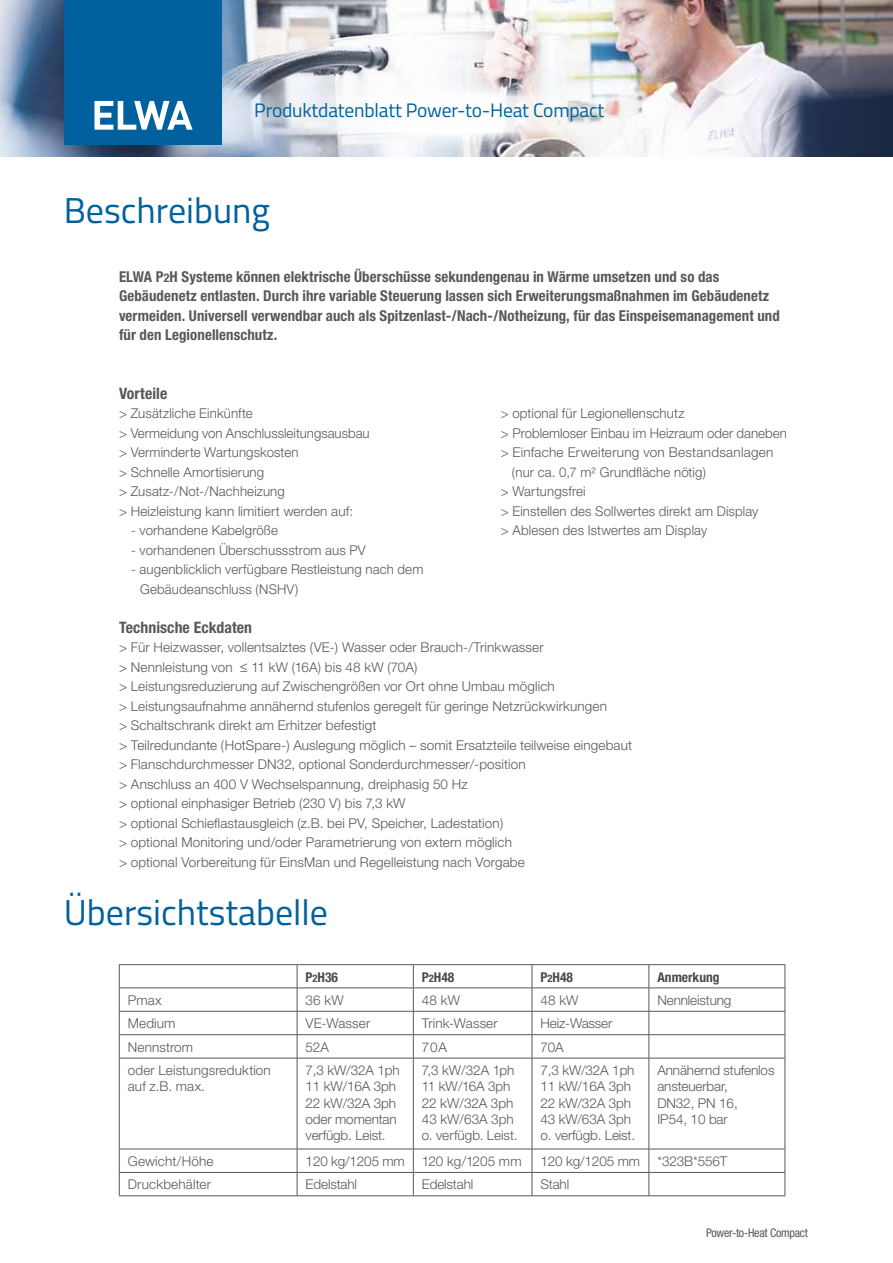
<style>
.page{position:relative;width:893px;height:1263px;background:#fff}
.page>*{position:absolute;margin:0;border:0;box-sizing:border-box;transform-origin:0 0}
.t1{font:36px "Titillium Web";color:#00619e}
.t2{font:19.5px "Titillium Web";letter-spacing:-.01em;color:#00619e}
.t3{font:700 condensed 15.75px "Helvetica Neue";letter-spacing:.005em;color:#58585a}
.t4{font:700 condensed 15px/19.5px "Helvetica Neue";letter-spacing:.005em;color:#58585a}
.t5{font:300 13.5px/19.5px "Helvetica Neue";letter-spacing:.01em;color:#58585a}
.t6{font:300 13.5px/16.2px "Helvetica Neue";letter-spacing:-.01em;color:#58585a}
.t7{font:700 condensed 13.5px "Helvetica Neue";color:#494a4b}
.t8{font:condensed 12px "Helvetica Neue";letter-spacing:-.02em;color:#58585a}
.s1{font-size:12px}
.s2{font-size:10.5px}
</style>
<div class="page">
<img style="left:0;top:0;width:893px;height:156px">
<svg style="left:201px;top:75px;width:508px;height:79px"></svg>
<svg style="left:214px;top:59px;width:429px;height:98px"></svg>
<hr style="left:119px;top:964px;width:178px;height:1px;background:#58585a">
<hr style="left:297px;top:964px;width:116px;height:1px;background:#58585a">
<hr style="left:413px;top:964px;width:119px;height:1px;background:#58585a">
<hr style="left:119px;top:988px;width:178px;height:1px;background:#58585a">
<hr style="left:297px;top:988px;width:116px;height:1px;background:#58585a">
<hr style="left:413px;top:988px;width:119px;height:1px;background:#58585a">
<hr style="left:532px;top:988px;width:117px;height:1px;background:#58585a">
<hr style="left:649px;top:988px;width:136px;height:1px;background:#58585a">
<hr style="left:119px;top:1011px;width:178px;height:1px;background:#58585a">
<hr style="left:297px;top:1011px;width:116px;height:1px;background:#58585a">
<hr style="left:413px;top:1011px;width:119px;height:1px;background:#58585a">
<hr style="left:532px;top:1011px;width:117px;height:1px;background:#58585a">
<hr style="left:649px;top:1011px;width:136px;height:1px;background:#58585a">
<hr style="left:119px;top:1034px;width:178px;height:1px;background:#58585a">
<svg style="left:119px;top:965px;width:1px;height:93px"></svg>
<hr style="left:297px;top:1034px;width:116px;height:1px;background:#58585a">
<svg style="left:297px;top:965px;width:1px;height:93px"></svg>
<hr style="left:413px;top:1034px;width:119px;height:1px;background:#58585a">
<svg style="left:413px;top:965px;width:1px;height:93px"></svg>
<hr style="left:532px;top:1034px;width:117px;height:1px;background:#58585a">
<svg style="left:532px;top:965px;width:1px;height:93px"></svg>
<hr style="left:649px;top:1034px;width:136px;height:1px;background:#58585a">
<svg style="left:649px;top:965px;width:1px;height:93px"></svg>
<svg style="left:785px;top:965px;width:1px;height:93px"></svg>
<hr style="left:119px;top:1058px;width:178px;height:1px;background:#58585a">
<hr style="left:119px;top:1058px;width:1px;height:91px;background:#58585a">
<hr style="left:297px;top:1058px;width:116px;height:1px;background:#58585a">
<hr style="left:297px;top:1058px;width:1px;height:91px;background:#58585a">
<hr style="left:413px;top:1058px;width:119px;height:1px;background:#58585a">
<hr style="left:413px;top:1058px;width:1px;height:91px;background:#58585a">
<hr style="left:532px;top:1058px;width:117px;height:1px;background:#58585a">
<hr style="left:532px;top:1058px;width:1px;height:91px;background:#58585a">
<hr style="left:649px;top:1058px;width:136px;height:1px;background:#58585a">
<hr style="left:649px;top:1058px;width:1px;height:91px;background:#58585a">
<hr style="left:785px;top:1058px;width:1px;height:91px;background:#58585a">
<hr style="left:119px;top:1149px;width:178px;height:1px;background:#58585a">
<hr style="left:297px;top:1149px;width:116px;height:1px;background:#58585a">
<hr style="left:413px;top:1149px;width:119px;height:1px;background:#58585a">
<hr style="left:532px;top:1149px;width:117px;height:1px;background:#58585a">
<hr style="left:649px;top:1149px;width:136px;height:1px;background:#58585a">
<hr style="left:119px;top:1172px;width:178px;height:1px;background:#58585a">
<svg style="left:119px;top:1149px;width:1px;height:46px"></svg>
<hr style="left:297px;top:1172px;width:116px;height:1px;background:#58585a">
<svg style="left:297px;top:1149px;width:1px;height:46px"></svg>
<hr style="left:413px;top:1172px;width:119px;height:1px;background:#58585a">
<svg style="left:413px;top:1149px;width:1px;height:46px"></svg>
<hr style="left:532px;top:1172px;width:117px;height:1px;background:#58585a">
<svg style="left:532px;top:1149px;width:1px;height:46px"></svg>
<hr style="left:649px;top:1172px;width:136px;height:1px;background:#58585a">
<svg style="left:649px;top:1149px;width:1px;height:46px"></svg>
<svg style="left:785px;top:1149px;width:1px;height:46px"></svg>
<hr style="left:119px;top:1195px;width:178px;height:1px;background:#58585a">
<hr style="left:297px;top:1195px;width:116px;height:1px;background:#58585a">
<hr style="left:413px;top:1195px;width:119px;height:1px;background:#58585a">
<hr style="left:532px;top:1195px;width:117px;height:1px;background:#58585a">
<hr style="left:649px;top:1195px;width:136px;height:1px;background:#58585a">
<hr style="left:532px;top:964px;width:117px;height:1px;background:#58585a">
<hr style="left:649px;top:964px;width:136px;height:1px;background:#58585a">
<div style="left:64px;top:0;width:157px;height:144px;background:#00619e"></div>
<svg style="left:95px;top:101px;width:98px;height:29px"></svg>
<h2 class="t2" style="left:254px;top:96px;width:351px">Produktdatenblatt Power-to-Heat Compact</h2>
<h1 class="t1" style="left:64px;top:184px;width:208px">Beschreibung</h1>
<p class="t4" style="left:119px;top:267px;width:662px">ELWA P<span class="s1">2</span>H Systeme können elektrische Überschüsse sekundengenau in Wärme umsetzen und so das Gebäudenetz entlasten. Durch ihre variable Steuerung lassen sich Erweiterungsmaßnahmen im Gebäudenetz vermeiden. Universell verwendbar auch als Spitzenlast-/Nach-/Notheizung, für das Einspeisemanagement und für den Legionellenschutz.</p>
<p class="t3" style="left:119px;top:384px;width:50px">Vorteile</p>
<p class="t5" style="left:119px;top:403px;width:252px">&gt; Zusätzliche Einkünfte<br>&gt; Vermeidung von Anschlussleitungsausbau &gt; Verminderte Wartungskosten<br>&gt; Schnelle Amortisierung<br>&gt; Zusatz-/Not-/Nachheizung<br>&gt; Heizleistung kann limitiert werden auf:</p>
<p class="t5" style="left:131px;top:520px;width:148px">- vorhandene Kabelgröße</p>
<p class="t5" style="left:131px;top:540px;width:236px">- vorhandenen Überschussstrom aus PV</p>
<p class="t5" style="left:140px;top:559px;width:285px;text-indent:-9px">- augenblicklich verfügbare Restleistung nach dem<br>Gebäudeanschluss (NSHV)</p>
<p class="t5" style="left:501px;top:403px;width:185px">&gt; optional für Legionellenschutz</p>
<p class="t5" style="left:501px;top:423px;width:287px">&gt; Problemloser Einbau im Heizraum oder daneben</p>
<p class="t5" style="left:501px;top:442px;width:274px">&gt; Einfache Erweiterung von Bestandsanlagen</p>
<p class="t5" style="left:512px;top:462px;width:196px">(nur ca. 0,7 m² Grundfläche nötig)</p>
<p class="t5" style="left:501px;top:481px;width:86px">&gt; Wartungsfrei</p>
<p class="t5" style="left:501px;top:501px;width:259px">&gt; Einstellen des Sollwertes direkt am Display</p>
<p class="t5" style="left:501px;top:520px;width:208px">&gt; Ablesen des Istwertes am Display</p>
<p class="t3" style="left:119px;top:618px;width:135px">Technische Eckdaten</p>
<p class="t5" style="left:119px;top:637px;width:515px">&gt; Für Heizwasser, vollentsalztes (VE-) Wasser oder Brauch-/Trinkwasser<br>&gt; Nennleistung von ≤ 11 kW (16A) bis 48 kW (70A)<br>&gt; Leistungsreduzierung auf Zwischengrößen vor Ort ohne Umbau möglich<br>&gt; Leistungsaufnahme annähernd stufenlos geregelt für geringe Netzrückwirkungen<br>&gt; Schaltschrank direkt am Erhitzer befestigt<br>&gt; Teilredundante (HotSpare-) Auslegung möglich – somit Ersatzteile teilweise eingebaut &gt; Flanschdurchmesser DN32, optional Sonderdurchmesser/-position<br>&gt; Anschluss an 400 V Wechselspannung, dreiphasig 50 Hz<br>&gt; optional einphasiger Betrieb (230 V) bis 7,3 kW<br>&gt; optional Schieflastausgleich (z.B. bei PV, Speicher, Ladestation)<br>&gt; optional Monitoring und/oder Parametrierung von extern möglich<br>&gt; optional Vorbereitung für EinsMan und Regelleistung nach Vorgabe</p>
<h1 class="t1" style="left:64px;top:886px;width:266px">Übersichtstabelle</h1>
<p class="t7" style="left:306px;top:968px;width:34px">P<span class="s2">2</span>H36</p>
<p class="t7" style="left:422px;top:968px;width:34px">P<span class="s2">2</span>H48</p>
<p class="t7" style="left:540px;top:968px;width:34px">P<span class="s2">2</span>H48</p>
<p class="t7" style="left:657px;top:968px;width:64px">Anmerkung</p>
<p class="t5" style="left:128px;top:990px;width:35px">Pmax</p>
<p class="t5" style="left:306px;top:990px;width:40px">36 kW</p>
<p class="t5" style="left:422px;top:990px;width:40px">48 kW</p>
<p class="t5" style="left:540px;top:990px;width:40px">48 kW</p>
<p class="t6" style="left:657px;top:992px;width:76px">Nennleistung</p>
<p class="t5" style="left:128px;top:1013px;width:49px">Medium</p>
<p class="t5" style="left:306px;top:1013px;width:66px">VE-Wasser</p>
<p class="t5" style="left:422px;top:1013px;width:77px">Trink-Wasser</p>
<p class="t6" style="left:540px;top:1015px;width:73px">Heiz-Wasser</p>
<p class="t5" style="left:128px;top:1037px;width:67px">Nennstrom</p>
<p class="t5" style="left:306px;top:1037px;width:25px">52A</p>
<p class="t5" style="left:422px;top:1037px;width:27px">70A</p>
<p class="t5" style="left:540px;top:1037px;width:25px">70A</p>
<p class="t5" style="left:128px;top:1062px;width:145px;line-height:16.2px">oder Leistungsreduktion auf z.B. max.</p>
<p class="t6" style="left:306px;top:1062px;width:96px">7,3 kW/32A 1ph<br>11 kW/16A 3ph<br>22 kW/32A 3ph oder momentan verfügb. Leist.</p>
<p class="t5" style="left:422px;top:1062px;width:97px;line-height:16.2px">7,3 kW/32A 1ph<br>11 kW/16A 3ph<br>22 kW/32A 3ph<br>43 kW/63A 3ph o. verfügb. Leist.</p>
<p class="t6" style="left:540px;top:1062px;width:96px">7,3 kW/32A 1ph<br>11 kW/16A 3ph<br>22 kW/32A 3ph<br>43 kW/63A 3ph o. verfügb. Leist.</p>
<p class="t6" style="left:657px;top:1062px;width:119px">Annähernd stufenlos ansteuerbar,<br>DN32, PN 16,<br>IP54, 10 bar</p>
<p class="t5" style="left:128px;top:1151px;width:87px">Gewicht/Höhe</p>
<p class="t6" style="left:306px;top:1153px;width:101px">120 kg/1205 mm</p>
<p class="t5" style="left:422px;top:1151px;width:101px">120 kg/1205 mm</p>
<p class="t6" style="left:540px;top:1153px;width:101px">120 kg/1205 mm</p>
<p class="t6" style="left:657px;top:1153px;width:71px">*323B*556T</p>
<p class="t5" style="left:128px;top:1174px;width:85px">Druckbehälter</p>
<p class="t6" style="left:306px;top:1176px;width:53px">Edelstahl</p>
<p class="t6" style="left:422px;top:1176px;width:53px">Edelstahl</p>
<p class="t5" style="left:540px;top:1174px;width:30px">Stahl</p>
<p class="t8" style="left:706px;top:1226px;width:103px">Power-to-Heat Compact</p>
</div>
